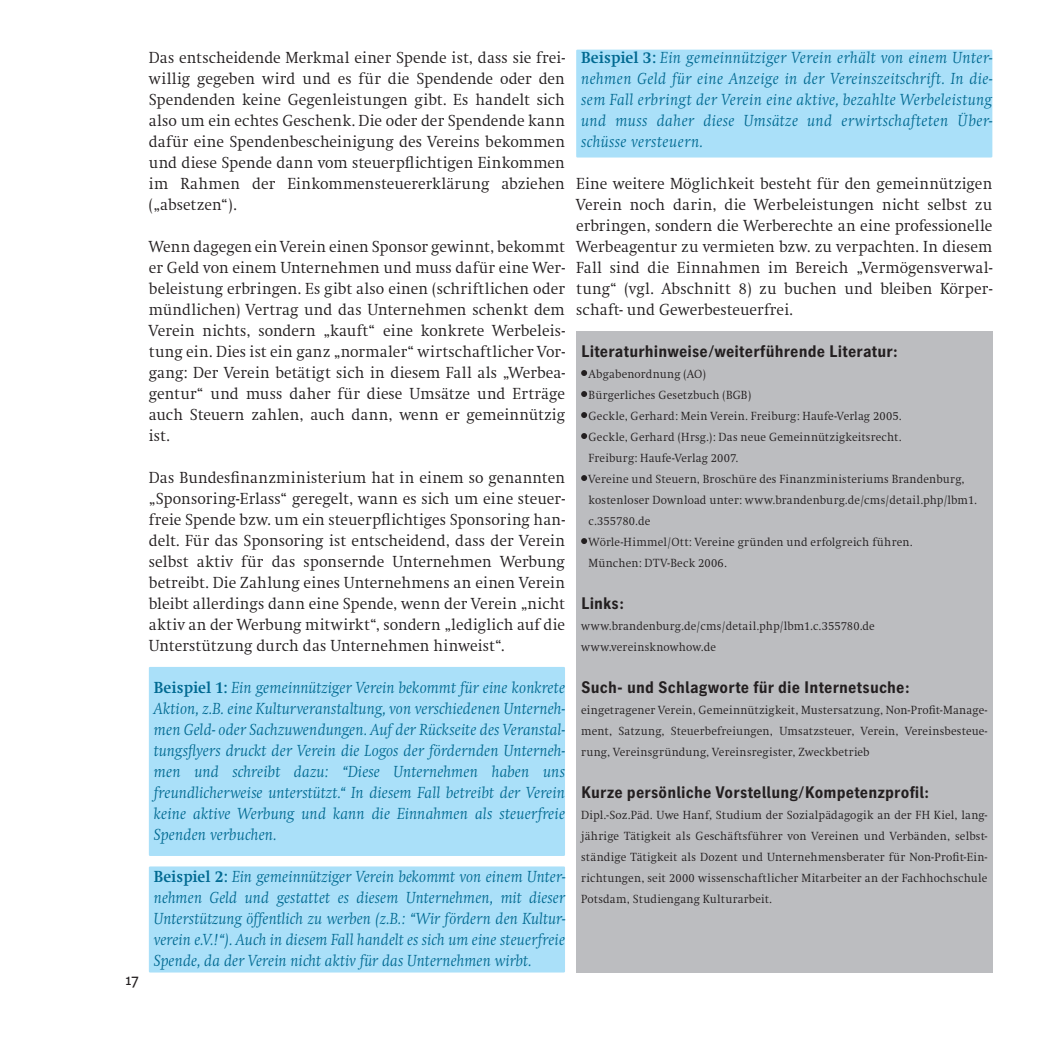
<style>
.page{position:relative;width:1042px;height:1042px;background:#fff}
.page>*{position:absolute;margin:0;border:0;box-sizing:border-box;transform-origin:0 0}
.t1{font:16.62px/21px "Heidelberg Antiqua";letter-spacing:.01em;color:#231f20;text-align:justify;scale:.95 1}
.t2{font:italic 16.62px/21px "Heidelberg Antiqua";letter-spacing:.015em;color:#006991;text-align:justify;scale:.95 1}
.t3{font:italic 16.62px/21px "Heidelberg Antiqua";letter-spacing:.015em;color:#006991;text-align:justify;scale:.94 1}
.t4{font:700 16.62px "Heidelberg Gothic Os F";letter-spacing:.01em;color:#231f20;scale:.95 1}
.t5{font:16.62px "Heidelberg Gothic Os F";color:#231f20;scale:.96 1}
.t6{font:12.25px/21px "Heidelberg Antiqua";letter-spacing:.02em;color:#231f20;scale:.95 1}
.s1{font-weight:800;font-style:normal}
</style>
<div class="page">
<div style="left:576px;top:331px;width:416px;height:641px;background:#bcbdc0"></div>
<div style="left:576px;top:50px;width:416px;height:108px;background:#aae0f9"></div>
<div style="left:149px;top:667px;width:416px;height:189px;background:#aae0f9"></div>
<div style="left:149px;top:866px;width:416px;height:106px;background:#aae0f9"></div>
<svg style="left:581px;top:370px;width:6px;height:6px"></svg>
<svg style="left:581px;top:391px;width:6px;height:6px"></svg>
<svg style="left:581px;top:412px;width:6px;height:6px"></svg>
<svg style="left:581px;top:433px;width:6px;height:6px"></svg>
<svg style="left:581px;top:475px;width:6px;height:6px"></svg>
<svg style="left:581px;top:538px;width:6px;height:6px"></svg>
<p class="t5" style="left:126px;top:969px;width:15px">17</p>
<p class="t1" style="left:149px;top:47px;width:439px">Das entscheidende Merkmal einer Spende ist, dass sie frei&shy;willig gegeben wird und es für die Spendende oder den Spendenden keine Gegenleistungen gibt. Es handelt sich also um ein echtes Geschenk. Die oder der Spendende kann dafür eine Spendenbescheinigung des Vereins bekommen und diese Spende dann vom steuerpflichtigen Einkommen im Rahmen der Einkommensteuererklärung abziehen („absetzen“).</p>
<p class="t1" style="left:149px;top:236px;width:440px">Wenn dagegen ein Verein einen Sponsor gewinnt, bekommt er Geld von einem Unternehmen und muss dafür eine Wer&shy;beleistung erbringen. Es gibt also einen (schriftlichen oder mündlichen) Vertrag und das Unternehmen schenkt dem Verein nichts, sondern „kauft“ eine konkrete Werbeleis&shy;tung ein. Dies ist ein ganz „normaler“ wirtschaftlicher Vor&shy;gang: Der Verein betätigt sich in diesem Fall als „Werbea&shy;gentur“ und muss daher für diese Umsätze und Erträge auch Steuern zahlen, auch dann, wenn er gemeinnützig ist.</p>
<p class="t1" style="left:149px;top:467px;width:439px">Das Bundesfinanzministerium hat in einem so genannten „Sponsoring-Erlass“ geregelt, wann es sich um eine steuer&shy;freie Spende bzw. um ein steuerpflichtiges Sponsoring han&shy;delt. Für das Sponsoring ist entscheidend, dass der Verein selbst aktiv für das sponsernde Unternehmen Werbung betreibt. Die Zahlung eines Unternehmens an einen Verein bleibt allerdings dann eine Spende, wenn der Verein „nicht aktiv an der Werbung mitwirkt“, sondern „lediglich auf die Unterstützung durch das Unternehmen hinweist“.</p>
<p class="t2" style="left:154px;top:677px;width:434px"><span class="s1">Beispiel 1:</span> Ein gemeinnütziger Verein bekommt für eine konkrete Aktion, z.B. eine Kulturveranstaltung, von verschiedenen Unterneh&shy;men Geld- oder Sachzuwendungen. Auf der Rückseite des Veranstal&shy;tungsflyers druckt der Verein die Logos der fördernden Unterneh&shy;men und schreibt dazu: “Diese Unternehmen haben uns freundlicherweise unterstützt.“ In diesem Fall betreibt der Verein keine aktive Werbung und kann die Einnahmen als steuerfreie Spenden verbuchen.</p>
<p class="t3" style="left:154px;top:866px;width:439px"><span class="s1">Beispiel 2:</span> Ein gemeinnütziger Verein bekommt von einem Unter&shy;nehmen Geld und gestattet es diesem Unternehmen, mit dieser Unterstützung öffentlich zu werben (z.B.: “Wir fördern den Kultur&shy;verein e.V.!“). Auch in diesem Fall handelt es sich um eine steuerfreie Spende, da der Verein nicht aktiv für das Unternehmen wirbt.</p>
<p class="t2" style="left:581px;top:47px;width:434px"><span class="s1">Beispiel 3:</span> Ein gemeinnütziger Verein erhält von einem Unter&shy;nehmen Geld für eine Anzeige in der Vereinszeitschrift. In die&shy;sem Fall erbringt der Verein eine aktive, bezahlte Werbeleistung und muss daher diese Umsätze und erwirtschafteten Über&shy;schüsse versteuern.</p>
<p class="t1" style="left:576px;top:173px;width:439px">Eine weitere Möglichkeit besteht für den gemeinnützigen Verein noch darin, die Werbeleistungen nicht selbst zu erbringen, sondern die Werberechte an eine professionelle Werbeagentur zu vermieten bzw. zu verpachten. In diesem Fall sind die Einnahmen im Bereich „Vermögensverwal&shy;tung“ (vgl. Abschnitt 8) zu buchen und bleiben Körper&shy;schaft- und Gewerbesteuerfrei.</p>
<p class="t4" style="left:581px;top:341px;width:335px">Literaturhinweise/weiterführende Literatur:</p>
<p class="t6" style="left:588px;top:364px;width:410px">Abgabenordnung (AO)<br>Bürgerliches Gesetzbuch (BGB)<br>Geckle, Gerhard: Mein Verein. Freiburg: Haufe-Verlag 2005.<br>Geckle, Gerhard (Hrsg.): Das neue Gemeinnützigkeitsrecht.<br>Freiburg: Haufe-Verlag 2007.<br>Vereine und Steuern, Broschüre des Finanzministeriums Brandenburg, kostenloser Download unter: www.brandenburg.de/cms/detail.php/lbm1. c.355780.de<br>Wörle-Himmel/Ott: Vereine gründen und erfolgreich führen.<br>München: DTV-Beck 2006.</p>
<p class="t4" style="left:581px;top:593px;width:47px">Links:</p>
<p class="t6" style="left:581px;top:616px;width:311px">www.brandenburg.de/cms/detail.php/lbm1.c.355780.de www.vereinsknowhow.de</p>
<p class="t4" style="left:581px;top:677px;width:347px">Such- und Schlagworte für die Internetsuche:</p>
<p class="t6" style="left:581px;top:700px;width:429px;text-align:justify">eingetragener Verein, Gemeinnützigkeit, Mustersatzung, Non-Profit-Manage&shy;ment, Satzung, Steuerbefreiungen, Umsatzsteuer, Verein, Vereinsbesteue&shy;rung, Vereinsgründung, Vereinsregister, Zweckbetrieb</p>
<p class="t4" style="left:581px;top:782px;width:368px">Kurze persönliche Vorstellung/Kompetenzprofil:</p>
<p class="t6" style="left:581px;top:805px;width:429px;text-align:justify">Dipl.-Soz.Päd. Uwe Hanf, Studium der Sozialpädagogik an der FH Kiel, lang&shy;jährige Tätigkeit als Geschäftsführer von Vereinen und Verbänden, selbst&shy;ständige Tätigkeit als Dozent und Unternehmensberater für Non-Profit-Ein&shy;richtungen, seit 2000 wissenschaftlicher Mitarbeiter an der Fachhochschule Potsdam, Studiengang Kulturarbeit.</p>
</div>
